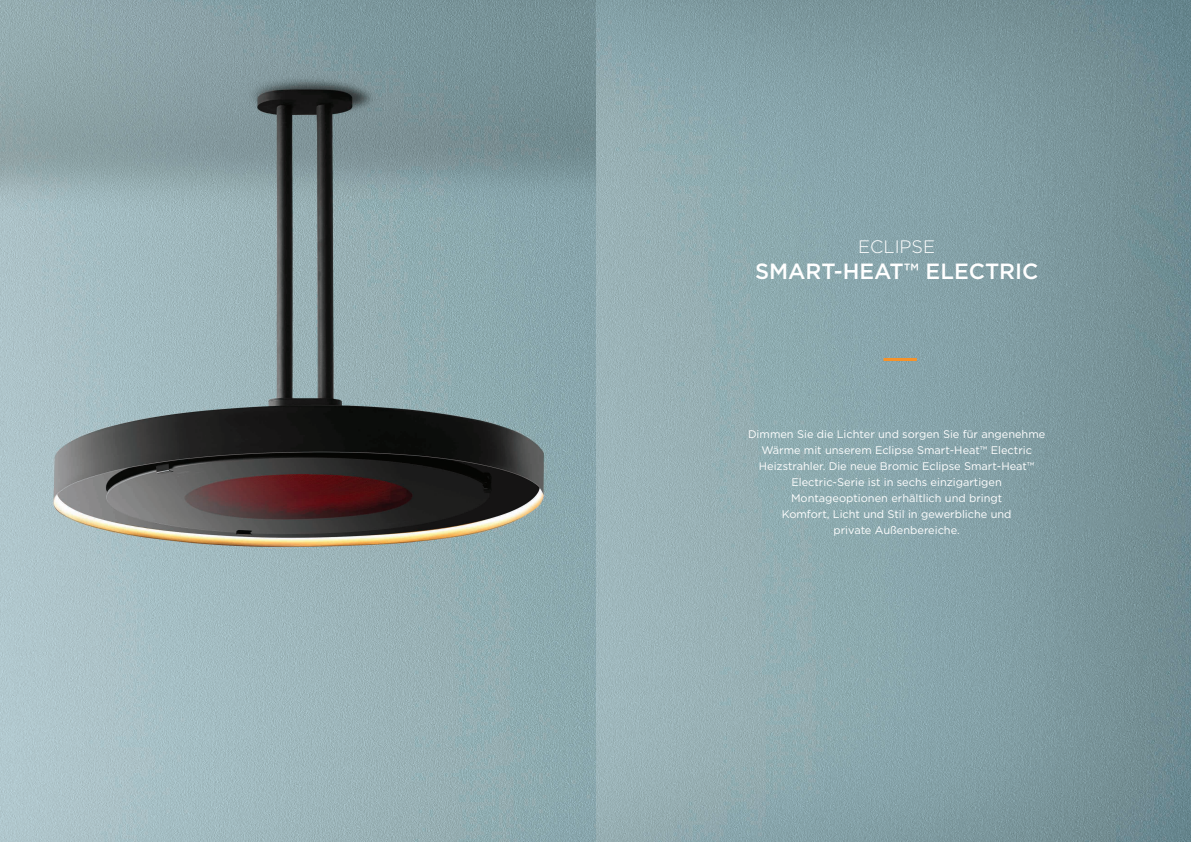
<style>
.page{position:relative;width:1191px;height:842px;background:#fff}
.page>*{position:absolute;margin:0;border:0;box-sizing:border-box;transform-origin:0 0}
.t1{font:500 22px "Gotham";color:#fff}
.t2{font:300 18px "Gotham";color:#fff}
.t3{font:11px/16px "Gotham";color:#fff;text-align:center}
</style>
<div class="page">
<img style="left:0;top:0;width:1191px;height:842px">
<hr style="left:883px;top:358px;width:33px;height:3px;background:#f7932a">
<h2 class="t2" style="left:858px;top:235px;width:79px">ECLIPSE</h2>
<h1 class="t1" style="left:755px;top:257px;width:285px">SMART-HEAT™ ELECTRIC</h1>
<p class="t3" style="left:748px;top:426px;width:299px">Dimmen Sie die Lichter und sorgen Sie für angenehme Wärme mit unserem Eclipse Smart-Heat™ Electric Heizstrahler. Die neue Bromic Eclipse Smart-Heat™ Electric-Serie ist in sechs einzigartigen Montageoptionen erhältlich und bringt<br>Komfort, Licht und Stil in gewerbliche und<br>private Außenbereiche.</p>
</div>
